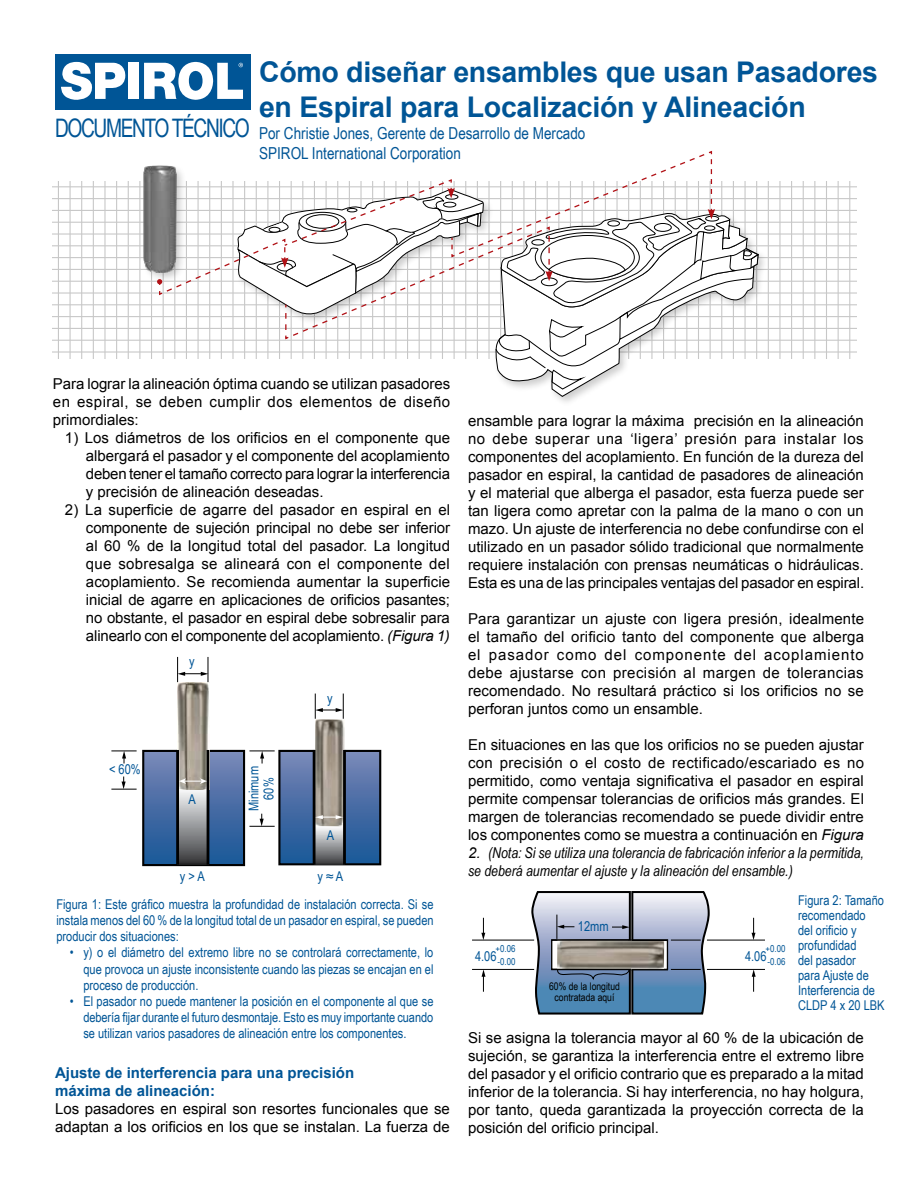
<style>
.page{position:relative;width:918px;height:1188px;background:#fff}
.page>*{position:absolute;margin:0;border:0;box-sizing:border-box;transform-origin:0 0}
.t1{font:700 28.5px/34.5px "Arial";letter-spacing:-.01em;color:#005596}
.t2{font:25.5px "Arial Narrow";letter-spacing:-.06em;color:#005596;scale:.92 1}
.t3{font:16.5px/19.8px "Arial Narrow";color:#005596}
.t4{font:15px/18px "Arial";color:#000;text-align:justify}
.t5{font:italic 15px/18px "Arial Narrow";color:#000}
.t6{font:700 15px/18px "Arial";color:#005596}
.t7{font:13.5px/15px "Arial Narrow";color:#005596;text-align:justify}
.t8{font:10.5px/10.5px "Arial Narrow";color:#000;text-align:center}
.t9{font:9.6px/13.5px "Arial Narrow";color:#005596}
.s1{font-style:italic}
.s2{font-family:"Arial"}
</style>
<div class="page">
<hr style="left:116px;top:181px;width:1px;height:178px;background:#000">
<hr style="left:93px;top:181px;width:1px;height:178px;background:#000">
<hr style="left:139px;top:181px;width:1px;height:178px;background:#000">
<hr style="left:70px;top:181px;width:1px;height:178px;background:#000">
<hr style="left:128px;top:181px;width:1px;height:178px;background:#000">
<hr style="left:58px;top:181px;width:1px;height:178px;background:#000">
<hr style="left:104px;top:181px;width:2px;height:178px;background:#000">
<hr style="left:151px;top:181px;width:1px;height:178px;background:#000">
<hr style="left:81px;top:181px;width:1px;height:178px;background:#000">
<hr style="left:803px;top:181px;width:1px;height:178px;background:#000">
<hr style="left:849px;top:181px;width:1px;height:178px;background:#000">
<hr style="left:826px;top:181px;width:1px;height:178px;background:#000">
<hr style="left:779px;top:181px;width:2px;height:178px;background:#000">
<hr style="left:814px;top:181px;width:1px;height:178px;background:#000">
<hr style="left:768px;top:181px;width:1px;height:178px;background:#000">
<hr style="left:838px;top:181px;width:1px;height:178px;background:#000">
<hr style="left:791px;top:181px;width:1px;height:178px;background:#000">
<hr style="left:53px;top:340px;width:803px;height:1px;background:#000">
<hr style="left:53px;top:292px;width:803px;height:2px;background:#000">
<hr style="left:53px;top:210px;width:803px;height:1px;background:#000">
<hr style="left:53px;top:316px;width:803px;height:1px;background:#000">
<hr style="left:53px;top:233px;width:803px;height:2px;background:#000">
<hr style="left:53px;top:269px;width:803px;height:1px;background:#000">
<hr style="left:53px;top:186px;width:803px;height:1px;background:#000">
<hr style="left:53px;top:328px;width:803px;height:1px;background:#000">
<hr style="left:53px;top:281px;width:803px;height:1px;background:#000">
<hr style="left:53px;top:198px;width:803px;height:1px;background:#000">
<hr style="left:53px;top:304px;width:803px;height:1px;background:#000">
<hr style="left:53px;top:222px;width:803px;height:1px;background:#000">
<hr style="left:53px;top:257px;width:803px;height:1px;background:#000">
<hr style="left:53px;top:245px;width:803px;height:1px;background:#000">
<hr style="left:53px;top:351px;width:803px;height:2px;background:#000">
<div style="left:55px;top:54px;width:195px;height:56px;background:#005596"></div>
<div style="left:128px;top:63px;width:11px;height:36px;background:#fff"></div>
<svg style="left:61px;top:62px;width:65px;height:38px"></svg>
<svg style="left:144px;top:61px;width:99px;height:39px"></svg>
<svg style="left:481px;top:918px;width:4px;height:22px"></svg>
<hr style="left:472px;top:969px;width:62px;height:1px;background:#000">
<hr style="left:472px;top:940px;width:62px;height:1px;background:#000">
<svg style="left:482px;top:969px;width:3px;height:23px"></svg>
<svg style="left:752px;top:918px;width:3px;height:22px"></svg>
<hr style="left:707px;top:969px;width:58px;height:1px;background:#000">
<hr style="left:707px;top:940px;width:58px;height:1px;background:#000">
<svg style="left:752px;top:969px;width:4px;height:23px"></svg>
<svg style="left:530px;top:891px;width:181px;height:124px;background:#8d9eb3"></svg>
<svg style="left:145px;top:753px;width:97px;height:110px;background:#476da5"></svg>
<div style="left:142px;top:750px;width:103px;height:116px;border:2px solid #000"></div>
<div style="left:279px;top:751px;width:101px;height:113px;background:linear-gradient(to bottom,#7987b7,#175596)"></div>
<div style="left:278px;top:750px;width:103px;height:115px;border:2px solid #000"></div>
<svg style="left:179px;top:789px;width:28px;height:76px;background:#929395"></svg>
<svg style="left:316px;top:826px;width:27px;height:39px"></svg>
<img style="left:314px;top:719px;width:31px;height:107px">
<img style="left:177px;top:682px;width:32px;height:107px">
<hr style="left:343px;top:750px;width:3px;height:115px;background:#000">
<hr style="left:313px;top:750px;width:3px;height:115px;background:#000">
<hr style="left:207px;top:750px;width:2px;height:115px;background:#000">
<hr style="left:176px;top:750px;width:3px;height:115px;background:#000">
<svg style="left:315px;top:815px;width:28px;height:4px"></svg>
<svg style="left:179px;top:778px;width:28px;height:6px"></svg>
<svg style="left:315px;top:694px;width:29px;height:25px"></svg>
<svg style="left:177px;top:657px;width:32px;height:25px"></svg>
<svg style="left:249px;top:814px;width:26px;height:13px"></svg>
<svg style="left:249px;top:751px;width:26px;height:13px"></svg>
<svg style="left:111px;top:777px;width:26px;height:13px"></svg>
<svg style="left:111px;top:751px;width:26px;height:13px"></svg>
<div style="left:493px;top:210px;width:276px;height:197px;background:#000;opacity:.2"></div>
<svg style="left:495px;top:389px;width:263px;height:8px"></svg>
<div style="left:141px;top:163px;width:46px;height:120px;background:#000;opacity:.2"></div>
<img style="left:144px;top:166px;width:13px;height:107px">
<svg style="left:157px;top:150px;width:602px;height:239px"></svg>
<h2 class="t2" style="left:55px;top:109px;width:213px">DOCUMENTO TÉCNICO</h2>
<h1 class="t1" style="left:259px;top:56px;width:620px">Cómo diseñar ensambles que usan Pasadores en Espiral para Localización y Alineación</h1>
<p class="t3" style="left:259px;top:123px;width:328px">Por Christie Jones, Gerente de Desarrollo de Mercado<br>SPIROL International Corporation</p>
<p class="t4" style="left:53px;top:375px;width:399px">Para lograr la alineación óptima cuando se utilizan pasadores en espiral, se deben cumplir dos elementos de diseño primordiales:</p>
<p class="t4" style="left:86px;top:429px;width:366px;text-indent:-21px">1) Los diámetros de los orificios en el componente que albergará el pasador y el componente del acoplamiento deben tener el tamaño correcto para lograr la interferencia y precisión de alineación deseadas.</p>
<p class="t4" style="left:86px;top:501px;width:366px;text-indent:-21px">2) La superficie de agarre del pasador en espiral en el componente de sujeción principal no debe ser inferior al 60 % de la longitud total del pasador. La longitud que sobresalga se alineará con el componente del acoplamiento. Se recomienda aumentar la superficie inicial de agarre en aplicaciones de orificios pasantes; no obstante, el pasador en espiral debe sobresalir para alinearlo con el componente del acoplamiento. <span class="s1">(Figura 1)</span></p>
<p class="t7" style="left:109px;top:762px;width:33px">&lt; 60%</p>
<p class="t7" style="left:189px;top:654px;width:7px">y</p>
<p class="t7" style="left:189px;top:791px;width:9px">A</p>
<p class="t7" style="left:246px;top:811px;width:46px;text-align:center;rotate:-90deg">Minimum<br>60%</p>
<p class="t7" style="left:327px;top:690px;width:7px">y</p>
<p class="t7" style="left:327px;top:827px;width:9px">A</p>
<p class="t7" style="left:180px;top:868px;width:26px">y &gt; A</p>
<p class="t7" style="left:317px;top:868px;width:27px">y ≈ A</p>
<p class="t7" style="left:56px;top:895px;width:379px;line-height:16.2px">Figura 1: Este gráfico muestra la profundidad de instalación correcta. Si se instala menos del 60 % de la longitud total de un pasador en espiral, se pueden producir dos situaciones:</p>
<p class="t7" style="left:83px;top:944px;width:352px;line-height:16.2px;text-indent:-14px">• y) o el diámetro del extremo libre no se controlará correctamente, lo que provoca un ajuste inconsistente cuando las piezas se encajan en el proceso de producción.</p>
<p class="t7" style="left:83px;top:993px;width:352px;line-height:16.2px;text-indent:-14px">• El pasador no puede mantener la posición en el componente al que se debería fijar durante el futuro desmontaje. Esto es muy importante cuando se utilizan varios pasadores de alineación entre los componentes.</p>
<p class="t6" style="left:55px;top:1064px;width:301px">Ajuste de interferencia para una precisión máxima de alineación:</p>
<p class="t4" style="left:55px;top:1100px;width:396px">Los pasadores en espiral son resortes funcionales que se adaptan a los orificios en los que se instalan. La fuerza de</p>
<p class="t4" style="left:468px;top:412px;width:398px">ensamble para lograr la máxima precisión en la alineación no debe superar una ‘ligera’ presión para instalar los componentes del acoplamiento. En función de la dureza del pasador en espiral, la cantidad de pasadores de alineación y el material que alberga el pasador, esta fuerza puede ser tan ligera como apretar con la palma de la mano o con un mazo. Un ajuste de interferencia no debe confundirse con el utilizado en un pasador sólido tradicional que normalmente requiere instalación con prensas neumáticas o hidráulicas.<br>Esta es una de las principales ventajas del pasador en espiral.</p>
<p class="t4" style="left:468px;top:610px;width:398px">Para garantizar un ajuste con ligera presión, idealmente el tamaño del orificio tanto del componente que alberga el pasador como del componente del acoplamiento debe ajustarse con precisión al margen de tolerancias recomendado. No resultará práctico si los orificios no se perforan juntos como un ensamble.</p>
<p class="t4" style="left:468px;top:736px;width:398px">En situaciones en las que los orificios no se pueden ajustar con precisión o el costo de rectificado/escariado es no permitido, como ventaja significativa el pasador en espiral permite compensar tolerancias de orificios más grandes. El margen de tolerancias recomendado se puede dividir entre los componentes como se muestra a continuación en <span class="s1">Figura</span></p>
<p class="t5" style="left:468px;top:843px;width:397px"><span class="s2">2.</span> (Nota: Si se utiliza una tolerancia de fabricación inferior a la permitida, se deberá aumentar el ajuste y la alineación del ensamble.)</p>
<p class="t7" style="left:798px;top:892px;width:88px;text-align:left">Figura 2: Tamaño recomendado<br>del orificio y profundidad<br>del pasador<br>para Ajuste de<br>Interferencia de<br>CLDP 4 x 20 LBK</p>
<p class="t7" style="left:578px;top:918px;width:32px">12mm</p>
<p class="t7" style="left:475px;top:949px;width:23px">4.06</p>
<p class="t9" style="left:496px;top:941px;width:21px">+0.06 -0.00</p>
<p class="t7" style="left:745px;top:949px;width:23px">4.06</p>
<p class="t9" style="left:766px;top:941px;width:21px">+0.00 -0.06</p>
<p class="t8" style="left:549px;top:981px;width:72px">60% de la longitud contratada aquí</p>
<p class="t4" style="left:468px;top:1029px;width:398px">Si se asigna la tolerancia mayor al 60 % de la ubicación de sujeción, se garantiza la interferencia entre el extremo libre del pasador y el orificio contrario que es preparado a la mitad inferior de la tolerancia. Si hay interferencia, no hay holgura, por tanto, queda garantizada la proyección correcta de la posición del orificio principal.</p>
</div>
